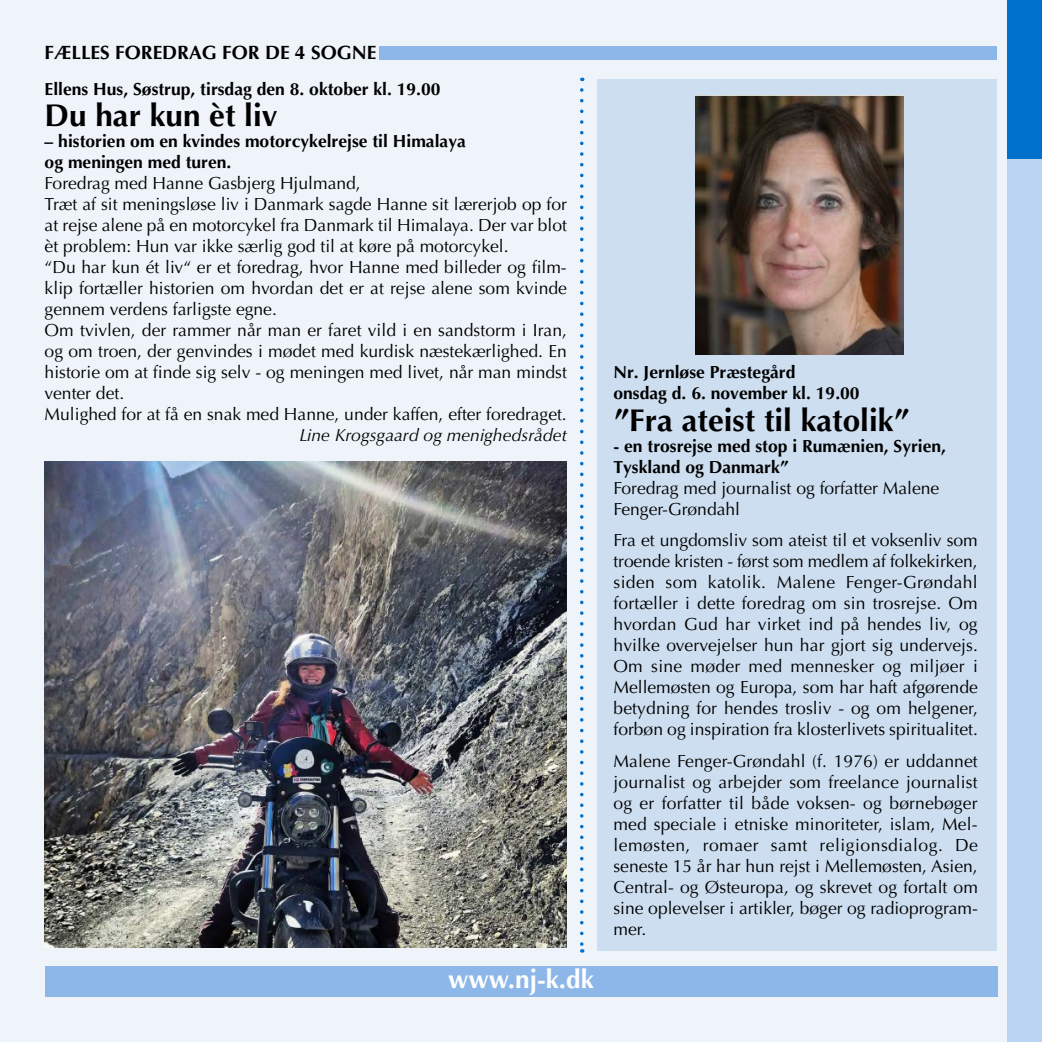
<style>
.page{position:relative;width:1042px;height:1042px;background:#eef4fa}
.page>*{position:absolute;margin:0;border:0;box-sizing:border-box;transform-origin:0 0}
.t1{font:700 31.5px "Optima";color:#000}
.t2{font:700 26.25px "Optima";color:#fff}
.t3{font:700 19.25px "Optima";color:#000}
.t4{font:17.5px/21px "Optima";color:#000}
.t5{font:700 17.5px/21px "Optima";color:#000}
.t6{font:italic 17.5px "Optima";color:#000}
</style>
<div class="page">
<div style="left:1007px;top:0;width:35px;height:1042px;background:#bad4f1"></div>
<div style="left:1007px;top:0;width:35px;height:159px;background:#0070cd"></div>
<div style="left:45px;top:966px;width:952px;height:31px;background:#8cb7e8"></div>
<div style="left:379px;top:46px;width:618px;height:14px;background:#8cb7e8"></div>
<svg style="left:580px;top:90px;width:3px;height:862px"></svg>
<div style="left:597px;top:79px;width:399px;height:872px;background:#cddef0"></div>
<img style="left:695px;top:96px;width:208px;height:259px">
<img style="left:45px;top:461px;width:522px;height:486px">
<p class="t3" style="left:45px;top:41px;width:333px">FÆLLES FOREDRAG FOR DE 4 SOGNE</p>
<p class="t5" style="left:45px;top:78px;width:397px">Ellens Hus, Søstrup, tirsdag den 8. oktober kl. 19.00</p>
<h1 class="t1" style="left:45px;top:97px;width:234px">Du har kun èt liv</h1>
<p class="t5" style="left:45px;top:131px;width:423px">– historien om en kvindes motorcykelrejse til Himalaya og meningen med turen.</p>
<p class="t4" style="left:45px;top:173px;width:524px">Foredrag med Hanne Gasbjerg Hjulmand,<br>Træt af sit meningsløse liv i Danmark sagde Hanne sit lærerjob op for at rejse alene på en motorcykel fra Danmark til Himalaya. Der var blot èt problem: Hun var ikke særlig god til at køre på motorcykel.<br>“Du har kun ét liv“ er et foredrag, hvor Hanne med billeder og film&shy;klip fortæller historien om hvordan det er at rejse alene som kvinde gennem verdens farligste egne.<br>Om tvivlen, der rammer når man er faret vild i en sandstorm i Iran, og om troen, der genvindes i mødet med kurdisk næstekærlighed. En historie om at finde sig selv - og meningen med livet, når man mindst venter det.<br>Mulighed for at få en snak med Hanne, under kaffen, efter foredraget.</p>
<p class="t6" style="left:299px;top:425px;width:269px">Line Krogsgaard og menighedsrådet</p>
<h2 class="t2" style="left:448px;top:964px;width:147px">www.nj-k.dk</h2>
<p class="t5" style="left:613px;top:362px;width:248px">Nr. Jernløse Præstegård<br>onsdag d. 6. november kl. 19.00</p>
<h1 class="t1" style="left:613px;top:402px;width:297px">”Fra ateist til katolik”</h1>
<p class="t5" style="left:613px;top:435px;width:334px">- en trosrejse med stop i Rumænien, Syrien,<br>Tyskland og Danmark”</p>
<p class="t4" style="left:613px;top:477px;width:327px">Foredrag med journalist og forfatter Malene<br>Fenger-Grøndahl</p>
<p class="t4" style="left:613px;top:530px;width:366px;text-align:justify">Fra et ungdomsliv som ateist til et voksenliv som troende kristen - først som medlem af folkekirken, siden som katolik. Malene Fenger-Grøndahl fortæller i dette foredrag om sin trosrejse. Om hvordan Gud har virket ind på hendes liv, og hvilke overvejelser hun har gjort sig undervejs.<br>Om sine møder med mennesker og miljøer i Mellemøsten og Europa, som har haft afgørende betydning for hendes trosliv - og om helgener, forbøn og inspiration fra klosterlivets spiritualitet.</p>
<p class="t4" style="left:613px;top:750px;width:366px;text-align:justify">Malene Fenger-Grøndahl (f. 1976) er uddannet journalist og arbejder som freelance journalist og er forfatter til både voksen- og børnebøger med speciale i etniske minoriteter, islam, Mel&shy;lemøsten, romaer samt religionsdialog. De seneste 15 år har hun rejst i Mellemøsten, Asien, Central- og Østeuropa, og skrevet og fortalt om sine oplevelser i artikler, bøger og radioprogram&shy;mer.</p>
</div>
